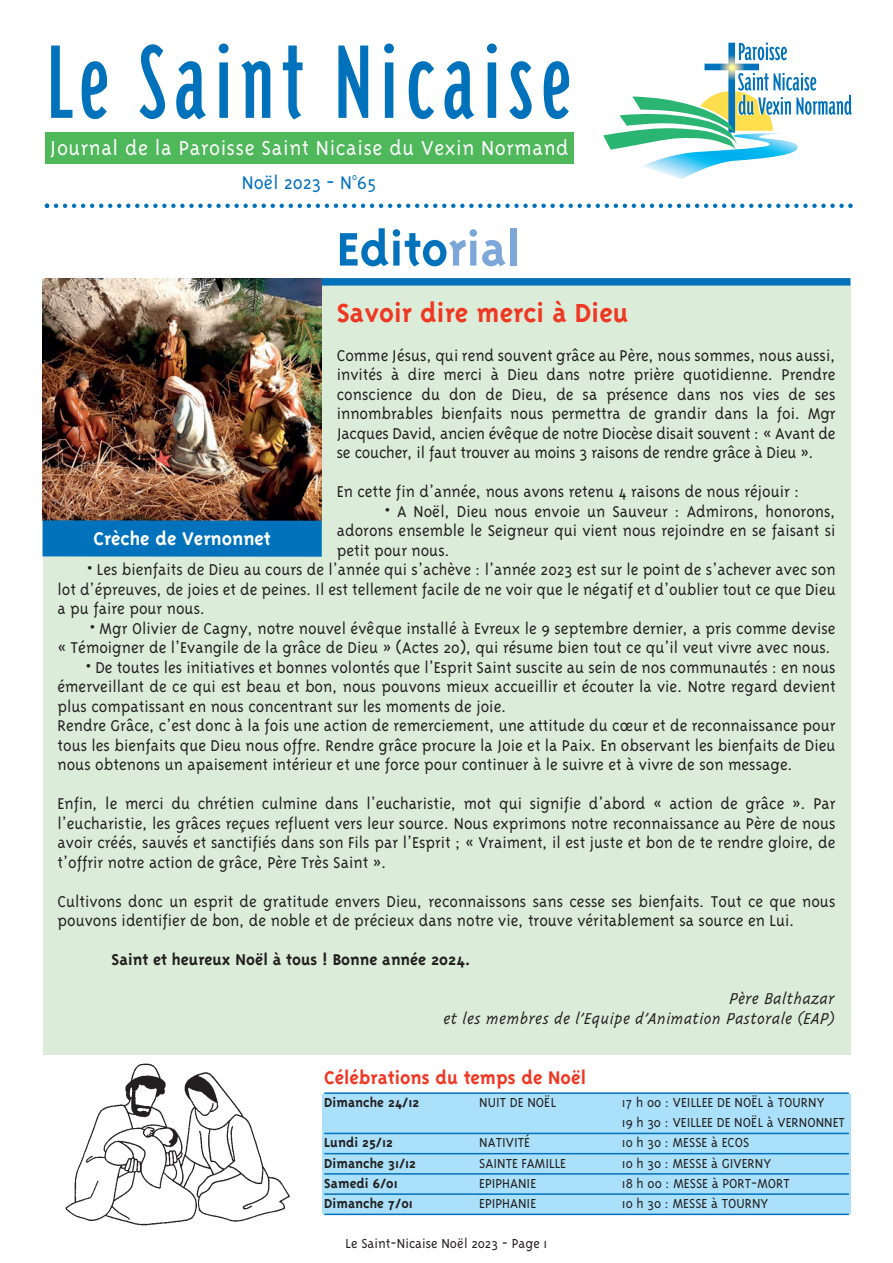
<style>
.page{position:relative;width:893px;height:1263px;background:#fff}
.page>*{position:absolute;margin:0;border:0;box-sizing:border-box;transform-origin:0 0}
.t1{font:120.45px "Triplex Cond";letter-spacing:.07em;color:#0072bc}
.t2{font:700 54px "Triplex";color:#0072bc}
.t3{font:700 30px "Triplex";color:#ef3823}
.t4{font:300 23.25px "Triplex";letter-spacing:.025em;color:#fff}
.t5{font:700 21px "Triplex";color:#ef3823}
.t6{font:700 21px "Triplex";color:#fff}
.t7{font:300 21px "Triplex";color:#0072bc}
.t8{font:300 18px/19.5px "Triplex";color:#231f20;text-align:justify}
.t9{font:italic 300 18px/19.5px "Triplex";color:#231f20;text-align:right}
.t10{font:700 18px "Triplex";color:#231f20}
.t11{font:300 15px/20.1px "Triplex";color:#231f20}
.t12{font:700 15px "Triplex";color:#231f20}
.s1{color:#7ca7d8}
</style>
<div class="page">
<div style="left:43px;top:281px;width:807px;height:774px;background:#dbedd9"></div>
<div style="left:322px;top:278px;width:528px;height:8px;background:#0072bc"></div>
<svg style="left:603px;top:42px;width:249px;height:137px"></svg>
<div style="left:45px;top:133px;width:528px;height:31px;background:#4fb85b"></div>
<svg style="left:45px;top:204px;width:808px;height:4px"></svg>
<img style="left:43px;top:279px;width:279px;height:241px">
<div style="left:322px;top:1095px;width:528px;height:119px;background:#aae0f9"></div>
<hr style="left:324px;top:1092px;width:525px;height:2px;background:#0072bc">
<hr style="left:324px;top:1133px;width:525px;height:1px;background:#0072bc">
<hr style="left:324px;top:1153px;width:525px;height:1px;background:#0072bc">
<hr style="left:324px;top:1173px;width:525px;height:1px;background:#0072bc">
<hr style="left:324px;top:1193px;width:525px;height:2px;background:#0072bc">
<hr style="left:324px;top:1213px;width:525px;height:2px;background:#0072bc">
<img style="left:65px;top:1063px;width:225px;height:163px">
<div style="left:43px;top:520px;width:279px;height:37px;background:#0072bc"></div>
<h1 class="t1" style="left:47px;top:46px;width:525px">Le Saint Nicaise</h1>
<p class="t4" style="left:50px;top:141px;width:520px">Journal de la Paroisse Saint Nicaise du Vexin Normand</p>
<p class="t7" style="left:242px;top:177px;width:136px">Noël 2023 - N<sup>o</sup>65</p>
<h2 class="t2" style="left:337px;top:233px;width:185px">Edito<span class="s1">rial</span></h2>
<h3 class="t3" style="left:337px;top:304px;width:293px">Savoir dire merci à Dieu</h3>
<p class="t8" style="left:337px;top:347px;width:500px">Comme Jésus, qui rend souvent grâce au Père, nous sommes, nous aussi, invités à dire merci à Dieu dans notre prière quotidienne. Prendre conscience du don de Dieu, de sa présence dans nos vies de ses innombrables bienfaits nous permettra de grandir dans la foi. Mgr Jacques David, ancien évêque de notre Diocèse disait souvent : « Avant de se coucher, il faut trouver au moins 3 raisons de rendre grâce à Dieu ».</p>
<p class="t8" style="left:337px;top:484px;width:464px">En cette fin d’année, nous avons retenu 4 raisons de nous réjouir :</p>
<p class="t8" style="left:337px;top:503px;width:500px;text-indent:48px">• A Noël, Dieu nous envoie un Sauveur : Admirons, honorons, adorons ensemble le Seigneur qui vient nous rejoindre en se faisant si petit pour nous.</p>
<p class="t8" style="left:58px;top:562px;width:780px;text-indent:30px">• Les bienfaits de Dieu au cours de l’année qui s’achève : l’année 2023 est sur le point de s’achever avec son lot d’épreuves, de joies et de peines. Il est tellement facile de ne voir que le négatif et d’oublier tout ce que Dieu a pu faire pour nous.</p>
<p class="t8" style="left:58px;top:620px;width:779px;text-align:right">• Mgr Olivier de Cagny, notre nouvel évêque installé à Evreux le 9 septembre dernier, a pris comme devise<br>« Témoigner de l’Evangile de la grâce de Dieu » (Actes 20), qui résume bien tout ce qu’il veut vivre avec nous.</p>
<p class="t8" style="left:58px;top:659px;width:780px;text-align:left;text-indent:28px">• De toutes les initiatives et bonnes volontés que l’Esprit Saint suscite au sein de nos communautés : en nous émerveillant de ce qui est beau et bon, nous pouvons mieux accueillir et écouter la vie. Notre regard devient plus compatissant en nous concentrant sur les moments de joie.<br>Rendre Grâce, c’est donc à la fois une action de remerciement, une attitude du cœur et de reconnaissance pour tous les bienfaits que Dieu nous offre. Rendre grâce procure la Joie et la Paix. En observant les bienfaits de Dieu nous obtenons un apaisement intérieur et une force pour continuer à le suivre et à vivre de son message.</p>
<p class="t8" style="left:58px;top:796px;width:780px">Enfin, le merci du chrétien culmine dans l’eucharistie, mot qui signifie d’abord « action de grâce ». Par l’eucharistie, les grâces reçues refluent vers leur source. Nous exprimons notre reconnaissance au Père de nous avoir créés, sauvés et sanctifiés dans son Fils par l’Esprit ; « Vraiment, il est juste et bon de te rendre gloire, de t’offrir notre action de grâce, Père Très Saint ».</p>
<p class="t8" style="left:58px;top:893px;width:779px">Cultivons donc un esprit de gratitude envers Dieu, reconnaissons sans cesse ses bienfaits. Tout ce que nous pouvons identifier de bon, de noble et de précieux dans notre vie, trouve véritablement sa source en Lui.</p>
<p class="t10" style="left:111px;top:954px;width:361px">Saint et heureux Noël à tous ! Bonne année 2024.</p>
<p class="t9" style="left:444px;top:991px;width:393px">Père Balthazar<br>et les membres de l’Equipe d’Animation Pastorale (EAP)</p>
<p class="t6" style="left:94px;top:532px;width:179px">Crèche de Vernonnet</p>
<p class="t5" style="left:324px;top:1071px;width:263px">Célébrations du temps de Noël</p>
<p class="t12" style="left:324px;top:1098px;width:96px">Dimanche 24/12</p>
<p class="t11" style="left:479px;top:1094px;width:79px">NUIT DE NOËL</p>
<p class="t11" style="left:622px;top:1094px;width:225px">17 h 00 : VEILLEE DE NOËL à TOURNY<br>19 h 30 : VEILLEE DE NOËL à VERNONNET</p>
<p class="t12" style="left:324px;top:1138px;width:70px">Lundi 25/12</p>
<p class="t11" style="left:479px;top:1134px;width:52px">NATIVITÉ</p>
<p class="t11" style="left:622px;top:1134px;width:129px">10 h 30 : MESSE à ECOS</p>
<p class="t12" style="left:324px;top:1158px;width:93px">Dimanche 31/12</p>
<p class="t11" style="left:479px;top:1154px;width:88px">SAINTE FAMILLE</p>
<p class="t11" style="left:622px;top:1154px;width:151px">10 h 30 : MESSE à GIVERNY</p>
<p class="t12" style="left:324px;top:1179px;width:75px">Samedi 6/01</p>
<p class="t11" style="left:479px;top:1175px;width:58px">EPIPHANIE</p>
<p class="t11" style="left:622px;top:1175px;width:169px">18 h 00 : MESSE à PORT-MORT</p>
<p class="t12" style="left:324px;top:1199px;width:90px">Dimanche 7/01</p>
<p class="t11" style="left:479px;top:1195px;width:58px">EPIPHANIE</p>
<p class="t11" style="left:622px;top:1195px;width:148px">10 h 30 : MESSE à TOURNY</p>
<p class="t11" style="left:346px;top:1235px;width:203px">Le Saint-Nicaise Noël 2023 - Page 1</p>
</div>
